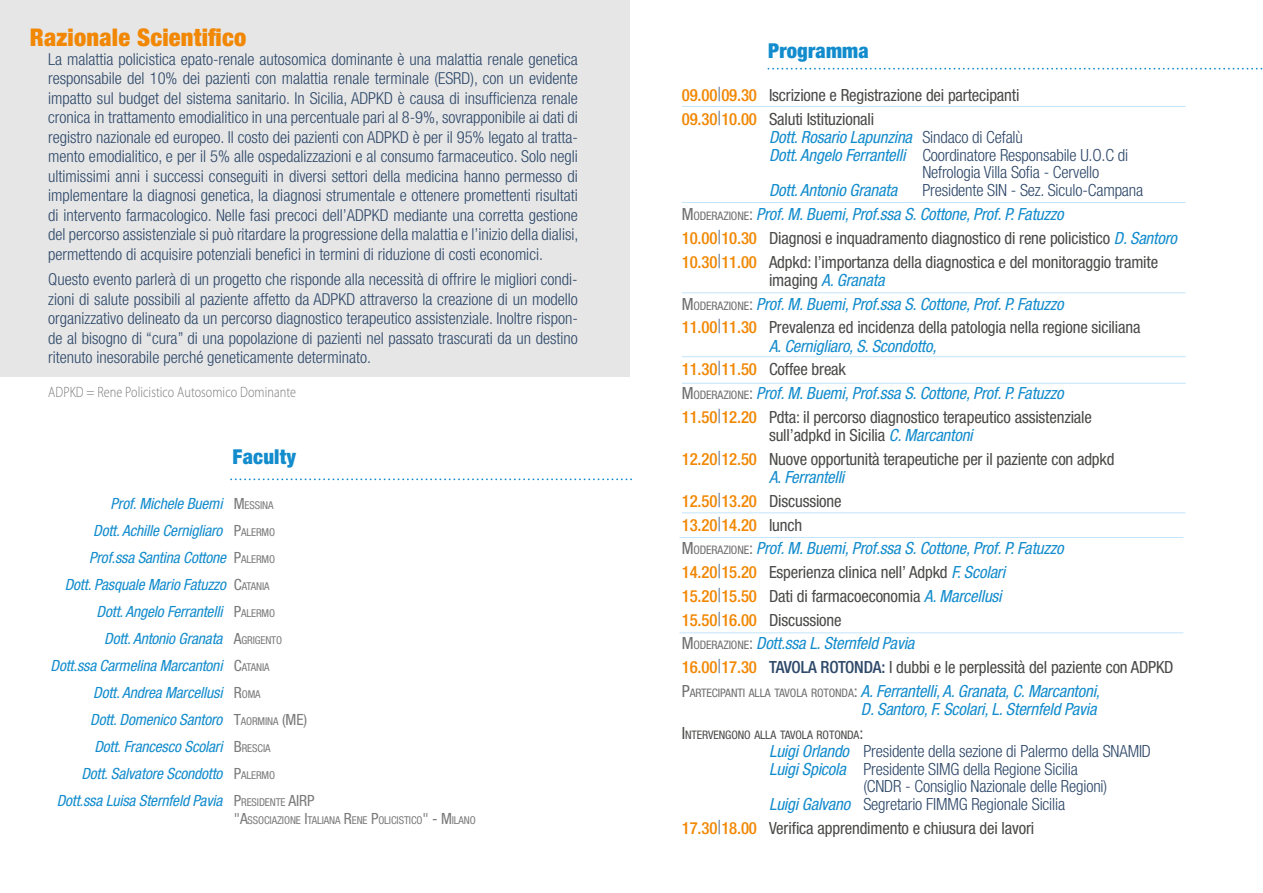
<style>
.page{position:relative;width:1263px;height:893px;background:#fff}
.page>*{position:absolute;margin:0;border:0;box-sizing:border-box;transform-origin:0 0}
.t1{font:900 condensed 24.45px "Helvetica Neue LT Std";letter-spacing:.01em;color:#f18703}
.t2{font:900 condensed 20.55px "Helvetica Neue LT Std";letter-spacing:.01em;color:#138ccd}
.t3{font:italic condensed 16.8px/23.7px "Helvetica Neue LT Std";letter-spacing:-.01em;color:#138ccd}
.t4{font:condensed 16.8px/23.7px "Helvetica Neue LT Std";letter-spacing:-.01em;color:#4a4a49}
.t5{font:300 condensed 16.8px "Helvetica Neue LT Std";letter-spacing:-.01em;color:#2f496a}
.t6{font:300 condensed 16.5px/19.5px "Helvetica Neue LT Std";color:#2f496a;text-align:justify}
.t7{font:italic condensed 15.45px "Helvetica Neue LT Std";letter-spacing:-.01em;color:#138ccd}
.t8{font:300 semi-condensed 15px "Myriad Pro";letter-spacing:.005em;color:#7c7b7b;scale:.9 1}
.t9{font:condensed 11.7px "Helvetica Neue LT Std";letter-spacing:-.01em;color:#4a4a49}
.t10{font:condensed 10.8px "Helvetica Neue LT Std";letter-spacing:-.01em;color:#7c7b7b}
.s1{font-style:normal;color:#7c7b7b}
.s2{font-style:normal;font-size:10.8px;color:#7c7b7b}
.s3{font-size:15.45px}
.s4{font-weight:500;color:#f18703}
.s5{font-weight:100;font-size:19.5px;color:#2f496a}
.s6{font-weight:300;font-style:normal;color:#2f496a}
.s7{font-weight:400;font-style:italic;color:#138ccd}
.s8{font-weight:300;color:#2f496a}
.s9{color:#706f6f}
.s10{font-size:11.7px;color:#706f6f}
.s11{font-style:italic;color:#138ccd}
.s12{font-weight:500;font-style:normal;color:#f18703}
.s13{font-weight:100;font-style:normal;font-size:19.5px;color:#2f496a}
.s14{font-style:normal;color:#4a4a49}
.s15{font-style:normal;color:#706f6f}
.s16{font-style:normal;font-size:11.7px;color:#706f6f}
.s17{font-weight:500;font-style:normal;color:#2f496a}
.s18{font-size:16.8px}
</style>
<div class="page">
<div style="left:0;top:0;width:630px;height:377px;background:#e6e6e6"></div>
<svg style="left:230px;top:478px;width:401px;height:2px"></svg>
<svg style="left:768px;top:68px;width:493px;height:2px"></svg>
<hr style="left:682px;top:106px;width:504px;height:1px;background:#c3e4fa">
<hr style="left:679px;top:632px;width:504px;height:1px;background:#c3e4fa">
<hr style="left:679px;top:537px;width:504px;height:1px;background:#c3e4fa">
<hr style="left:682px;top:202px;width:504px;height:1px;background:#c3e4fa">
<hr style="left:682px;top:292px;width:504px;height:1px;background:#c3e4fa">
<hr style="left:682px;top:383px;width:504px;height:1px;background:#c3e4fa">
<hr style="left:682px;top:512px;width:504px;height:1px;background:#c3e4fa">
<hr style="left:682px;top:356px;width:504px;height:1px;background:#c3e4fa">
<h1 class="t1" style="left:30px;top:22px;width:218px">Razionale Scientifico</h1>
<p class="t6" style="left:48px;top:49px;width:532px">La malattia policistica epato-renale autosomica dominante è una malattia renale genetica responsabile del 10% dei pazienti con malattia renale terminale (ESRD), con un evidente impatto sul budget del sistema sanitario. In Sicilia, ADPKD è causa di insufficienza renale cronica in trattamento emodialitico in una percentuale pari al 8-9%, sovrapponibile ai dati di registro nazionale ed europeo. Il costo dei pazienti con ADPKD è per il 95% legato al tratta&shy;mento emodialitico, e per il 5% alle ospedalizzazioni e al consumo farmaceutico. Solo negli ultimissimi anni i successi conseguiti in diversi settori della medicina hanno permesso di implementare la diagnosi genetica, la diagnosi strumentale e ottenere promettenti risultati di intervento farmacologico. Nelle fasi precoci dell’ADPKD mediante una corretta gestione del percorso assistenziale si può ritardare la progressione della malattia e l’inizio della dialisi, permettendo di acquisire potenziali benefici in termini di riduzione di costi economici.</p>
<p class="t6" style="left:48px;top:270px;width:531px">Questo evento parlerà di un progetto che risponde alla necessità di offrire le migliori condi&shy;zioni di salute possibili al paziente affetto da ADPKD attraverso la creazione di un modello organizzativo delineato da un percorso diagnostico terapeutico assistenziale. Inoltre rispon&shy;de al bisogno di “cura” di una popolazione di pazienti nel passato trascurati da un destino ritenuto inesorabile perché geneticamente determinato.</p>
<p class="t8" style="left:48px;top:384px;width:277px">ADPKD = Rene Policistico Autosomico Dominante</p>
<p class="t2" style="left:233px;top:444px;width:65px">Faculty</p>
<p class="t7" style="left:111px;top:495px;width:164px">Prof. Michele Buemi <span class="s1">M</span><span class="s2">ESSINA</span></p>
<p class="t7" style="left:93px;top:522px;width:183px">Dott. Achille Cernigliaro <span class="s1">P</span><span class="s2">ALERMO</span></p>
<p class="t7" style="left:89px;top:549px;width:187px">Prof.ssa Santina Cottone <span class="s1">P</span><span class="s2">ALERMO</span></p>
<p class="t7" style="left:65px;top:576px;width:206px">Dott. Pasquale Mario Fatuzzo <span class="s1">C</span><span class="s2">ATANIA</span></p>
<p class="t7" style="left:97px;top:603px;width:180px">Dott. Angelo Ferrantelli <span class="s1">P</span><span class="s2">ALERMO</span></p>
<p class="t7" style="left:104px;top:630px;width:179px">Dott. Antonio Granata <span class="s1">A</span><span class="s2">GRIGENTO</span></p>
<p class="t7" style="left:51px;top:657px;width:220px">Dott.ssa Carmelina Marcantoni <span class="s1">C</span><span class="s2">ATANIA</span></p>
<p class="t7" style="left:93px;top:684px;width:169px">Dott. Andrea Marcellusi <span class="s1">R</span><span class="s2">OMA</span></p>
<p class="t7" style="left:90px;top:711px;width:218px">Dott. Domenico Santoro <span class="s1">T</span><span class="s2">AORMINA</span> <span class="s1">(ME)</span></p>
<p class="t7" style="left:94px;top:738px;width:178px">Dott. Francesco Scolari <span class="s1">B</span><span class="s2">RESCIA</span></p>
<p class="t7" style="left:81px;top:765px;width:195px">Dott. Salvatore Scondotto <span class="s1">P</span><span class="s2">ALERMO</span></p>
<p class="t7" style="left:57px;top:792px;width:259px">Dott.ssa Luisa Sternfeld Pavia <span class="s1">P</span><span class="s2">RESIDENTE</span> <span class="s1">AIRP</span></p>
<p class="t10" style="left:234px;top:814px;width:243px"><span class="s3">"A</span>SSOCIAZIONE <span class="s3">I</span>TALIANA <span class="s3">R</span>ENE <span class="s3">P</span>OLICISTICO<span class="s3">" - M</span>ILANO</p>
<p class="t2" style="left:768px;top:38px;width:102px">Programma</p>
<p class="t4" style="left:682px;top:83px;width:339px"><span class="s4">09.00</span><span class="s5">|</span><span class="s4">09.30</span> Iscrizione e Registrazione dei partecipanti<br><span class="s4">09.30</span><span class="s5">|</span><span class="s4">10.00</span> Saluti Istituzionali</p>
<p class="t3" style="left:769px;top:126px;width:255px">Dott. Rosario Lapunzina <span class="s6">Sindaco di Cefalù</span></p>
<p class="t5" style="left:769px;top:146px;width:361px"><span class="s7">Dott. Angelo Ferrantelli</span> Coordinatore Responsabile U.O.C di</p>
<p class="t5" style="left:922px;top:163px;width:178px">Nefrologia Villa Sofia - Cervello</p>
<p class="t3" style="left:769px;top:179px;width:130px">Dott. Antonio Granata</p>
<p class="t4" style="left:682px;top:178px;width:497px;text-indent:240px"><span class="s8">Presidente SIN - Sez. Siculo-Campana </span><span class="s9">M</span><span class="s10">ODERAZIONE</span><span class="s9">:</span> <span class="s11">Prof. M. Buemi, Prof.ssa S. Cottone, Prof. P. Fatuzzo<br></span><span class="s4">10.00</span><span class="s5">|</span><span class="s4">10.30</span> Diagnosi e inquadramento diagnostico di rene policistico <span class="s11">D. Santoro </span><span class="s4">10.30</span><span class="s5">|</span><span class="s4">11.00</span> Adpkd: l’importanza della diagnostica e del monitoraggio tramite</p>
<p class="t4" style="left:682px;top:268px;width:460px;text-indent:87px">imaging <span class="s11">A. Granata<br></span><span class="s9">M</span><span class="s10">ODERAZIONE</span><span class="s9">:</span> <span class="s11">Prof. M. Buemi, Prof.ssa S. Cottone, Prof. P. Fatuzzo<br></span><span class="s4">11.00</span><span class="s5">|</span><span class="s4">11.30</span> Prevalenza ed incidenza della patologia nella regione siciliana</p>
<p class="t3" style="left:682px;top:334px;width:412px;text-indent:87px">A. Cernigliaro, S. Scondotto,<br><span class="s12">11.30</span><span class="s13">|</span><span class="s12">11.50</span> <span class="s14">Coffee break<br></span><span class="s15">M</span><span class="s16">ODERAZIONE</span><span class="s15">:</span> Prof. M. Buemi, Prof.ssa S. Cottone, Prof. P. Fatuzzo <span class="s12">11.50</span><span class="s13">|</span><span class="s12">12.20</span> <span class="s14">Pdta: il percorso diagnostico terapeutico assistenziale</span></p>
<p class="t4" style="left:682px;top:423px;width:434px;text-indent:87px">sull’adpkd in Sicilia <span class="s11">C. Marcantoni<br></span><span class="s4">12.20</span><span class="s5">|</span><span class="s4">12.50</span> Nuove opportunità terapeutiche per il paziente con adpkd</p>
<p class="t3" style="left:682px;top:466px;width:493px;text-indent:87px">A. Ferrantelli<br><span class="s12">12.50</span><span class="s13">|</span><span class="s12">13.20</span> <span class="s14">Discussione<br></span><span class="s12">13.20</span><span class="s13">|</span><span class="s12">14.20</span> <span class="s14">lunch<br></span><span class="s15">M</span><span class="s16">ODERAZIONE</span><span class="s15">:</span> Prof. M. Buemi, Prof.ssa S. Cottone, Prof. P. Fatuzzo<br><span class="s12">14.20</span><span class="s13">|</span><span class="s12">15.20</span> <span class="s14">Esperienza clinica nell’ Adpkd</span> F. Scolari<br><span class="s12">15.20</span><span class="s13">|</span><span class="s12">15.50</span> <span class="s14">Dati di farmacoeconomia</span> A. Marcellusi<br><span class="s12">15.50</span><span class="s13">|</span><span class="s12">16.00</span> <span class="s14">Discussione<br></span><span class="s15">M</span><span class="s16">ODERAZIONE</span><span class="s15">:</span> Dott.ssa L. Sternfeld Pavia<br><span class="s12">16.00</span><span class="s13">|</span><span class="s12">17.30</span> <span class="s17">TAVOLA ROTONDA:</span> <span class="s14">I dubbi e le perplessità del paziente con ADPKD </span><span class="s15">P</span><span class="s16">ARTECIPANTI ALLA TAVOLA ROTONDA</span><span class="s15">:</span> A. Ferrantelli, A. Granata, C. Marcantoni,</p>
<p class="t3" style="left:861px;top:698px;width:237px">D. Santoro, F. Scolari, L. Sternfeld Pavia</p>
<p class="t9" style="left:682px;top:728px;width:183px"><span class="s18">I</span>NTERVENGONO ALLA TAVOLA ROTONDA<span class="s18">:</span></p>
<p class="t5" style="left:769px;top:741px;width:383px"><span class="s7">Luigi Orlando</span> Presidente della sezione di Palermo della SNAMID</p>
<p class="t5" style="left:769px;top:760px;width:310px"><span class="s7">Luigi Spicola</span> Presidente SIMG della Regione Sicilia</p>
<p class="t5" style="left:863px;top:776px;width:245px">(CNDR - Consiglio Nazionale delle Regioni)</p>
<p class="t5" style="left:769px;top:795px;width:298px"><span class="s7">Luigi Galvano</span> Segretario FIMMG Regionale Sicilia</p>
<p class="t4" style="left:682px;top:816px;width:354px"><span class="s4">17.30</span><span class="s5">|</span><span class="s4">18.00</span> Verifica apprendimento e chiusura dei lavori</p>
</div>
